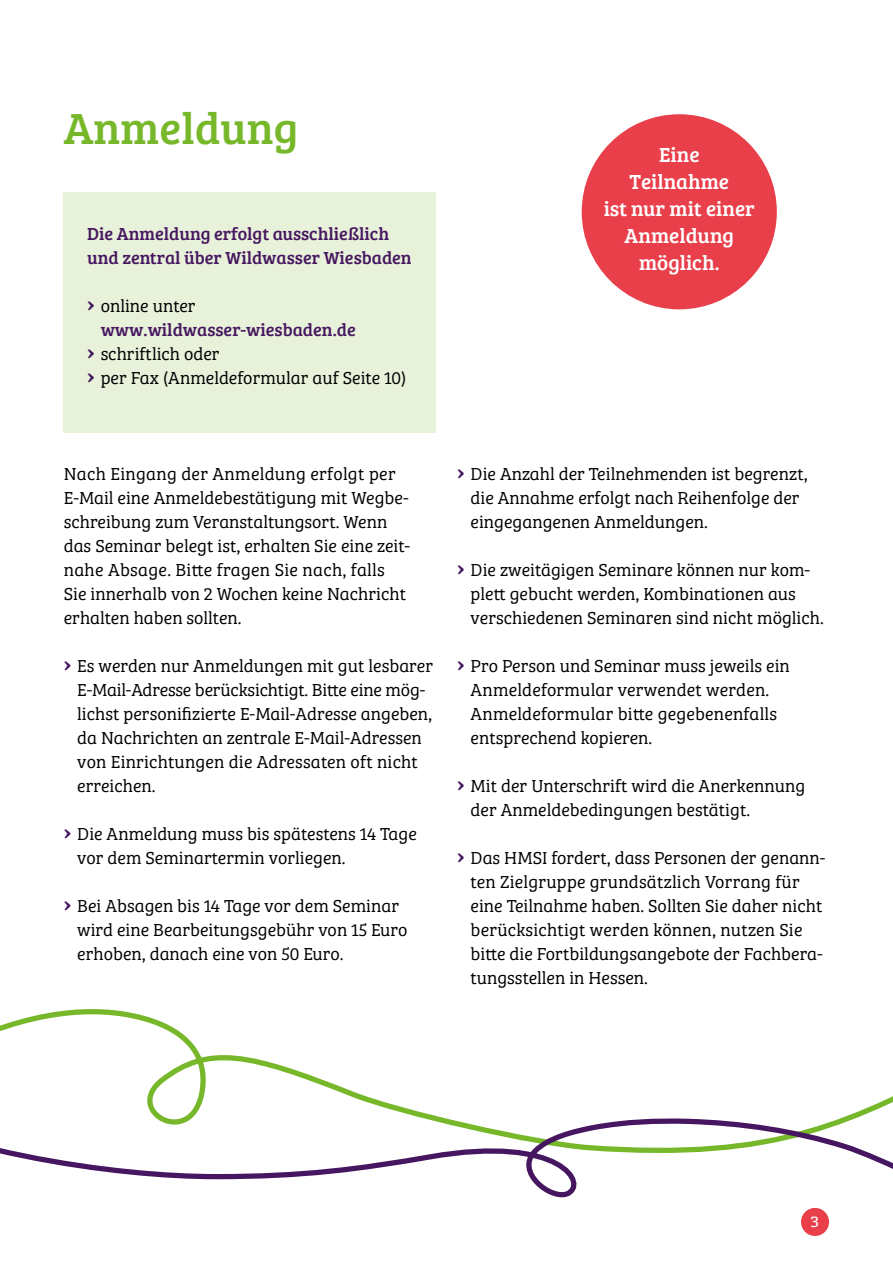
<style>
.page{position:relative;width:893px;height:1263px;background:#fff}
.page>*{position:absolute;margin:0;border:0;box-sizing:border-box;transform-origin:0 0}
.t1{font:45px "Bree Serif";color:#76b82a}
.t2{font:21px/27px "Bree Serif";color:#fff;text-align:center}
.t3{font:18px/24px "Bree Serif Lt";color:#000}
.t4{font:18px/24px "Bree Serif";color:#461760}
.t5{font:15px "Bitter";color:#fff}
.s1{font-family:"Bree Serif";font-size:24px;color:#461760}
</style>
<div class="page">
<div style="left:801px;top:1208px;width:28px;height:28px;background:#e83f4b;border-radius:50%"></div>
<div style="left:64px;top:192px;width:372px;height:240px;background:#e8f1da"></div>
<div style="left:582px;top:114px;width:195px;height:195px;background:#e83f4b;border-radius:50%"></div>
<svg style="left:0;top:1009px;width:304px;height:64px"></svg>
<svg style="left:0;top:1073px;width:893px;height:125px"></svg>
<h1 class="t1" style="left:64px;top:96px;width:236px">Anmeldung</h1>
<p class="t4" style="left:87px;top:221px;width:326px">Die Anmeldung erfolgt ausschließlich und zentral über Wildwasser Wiesbaden</p>
<p class="t3" style="left:87px;top:293px;width:110px"><span class="s1">›</span> online unter</p>
<p class="t4" style="left:101px;top:317px;width:257px">www.wildwasser-wiesbaden.de</p>
<p class="t3" style="left:87px;top:341px;width:321px"><span class="s1">›</span> schriftlich oder<br><span class="s1">›</span> per Fax (Anmeldeformular auf Seite 10)</p>
<p class="t2" style="left:604px;top:140px;width:153px">Eine<br>Teilnahme<br>ist nur mit einer<br>Anmeldung möglich.</p>
<p class="t3" style="left:64px;top:461px;width:348px">Nach Eingang der Anmeldung erfolgt per E-Mail eine Anmeldebestätigung mit Wegbe&shy;schreibung zum Veranstaltungsort. Wenn das Seminar belegt ist, erhalten Sie eine zeit&shy;nahe Absage. Bitte fragen Sie nach, falls Sie innerhalb von 2 Wochen keine Nachricht erhalten haben sollten.</p>
<p class="t3" style="left:77px;top:653px;width:357px;text-indent:-13px"><span class="s1">›</span> Es werden nur Anmeldungen mit gut lesbarer E-Mail-Adresse berücksichtigt. Bitte eine mög&shy;lichst personifizierte E-Mail-Adresse angeben, da Nachrichten an zentrale E-Mail-Adressen von Einrichtungen die Adressaten oft nicht erreichen.</p>
<p class="t3" style="left:77px;top:821px;width:341px;text-indent:-13px"><span class="s1">›</span> Die Anmeldung muss bis spätestens 14 Tage vor dem Seminartermin vorliegen.</p>
<p class="t3" style="left:77px;top:893px;width:332px;text-indent:-13px"><span class="s1">›</span> Bei Absagen bis 14 Tage vor dem Seminar wird eine Bearbeitungsgebühr von 15 Euro erhoben, danach eine von 50 Euro.</p>
<p class="t3" style="left:471px;top:461px;width:339px;text-indent:-13px"><span class="s1">›</span> Die Anzahl der Teilnehmenden ist begrenzt, die Annahme erfolgt nach Reihenfolge der eingegangenen Anmeldungen.</p>
<p class="t3" style="left:471px;top:557px;width:355px;text-indent:-13px"><span class="s1">›</span> Die zweitägigen Seminare können nur kom&shy;plett gebucht werden, Kombinationen aus verschiedenen Seminaren sind nicht möglich.</p>
<p class="t3" style="left:471px;top:653px;width:321px;text-indent:-13px"><span class="s1">›</span> Pro Person und Seminar muss jeweils ein Anmeldeformular verwendet werden.<br>Anmeldeformular bitte gegebenenfalls entsprechend kopieren.</p>
<p class="t3" style="left:471px;top:773px;width:336px;text-indent:-13px"><span class="s1">›</span> Mit der Unterschrift wird die Anerkennung der Anmeldebedingungen bestätigt.</p>
<p class="t3" style="left:471px;top:845px;width:357px;text-indent:-13px"><span class="s1">›</span> Das HMSI fordert, dass Personen der genann&shy;ten Zielgruppe grundsätzlich Vorrang für eine Teilnahme haben. Sollten Sie daher nicht berücksichtigt werden können, nutzen Sie bitte die Fortbildungsangebote der Fachbera&shy;tungsstellen in Hessen.</p>
<p class="t5" style="left:811px;top:1213px;width:10px">3</p>
</div>
